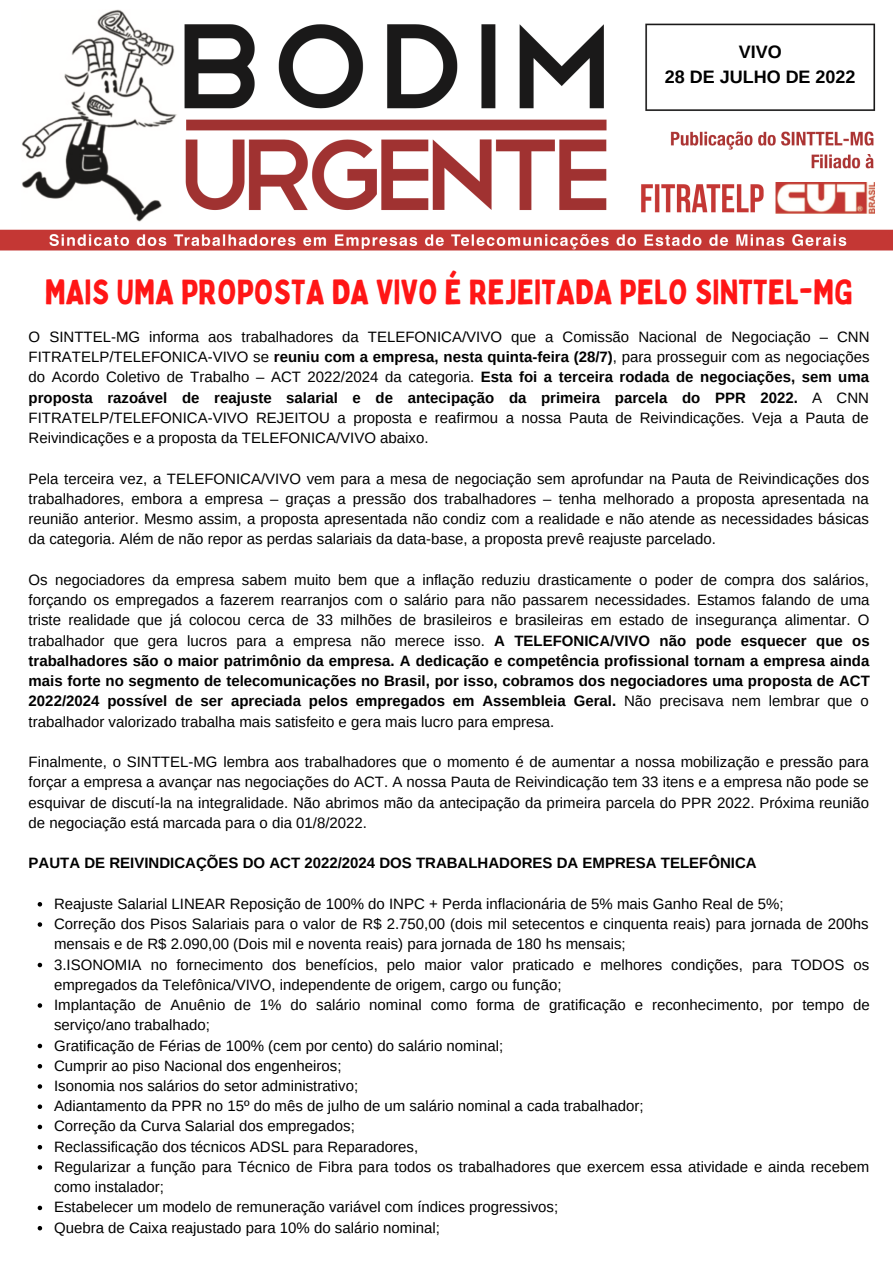
<style>
.page{position:relative;width:893px;height:1264px;background:#fff}
.page>*{position:absolute;margin:0;border:0;box-sizing:border-box;transform-origin:0 0}
.t1{font:34.5px "Bobby Jones";color:#ff1616}
.t2{font:700 18px/24.8px "Arimo";color:#000;text-align:center}
.t3{font:15px/20.2px "Arimo";color:#000;text-align:justify}
.t4{font:700 15px "Arimo";color:#000}
.s1{font-weight:700}
</style>
<div class="page">
<img style="left:0;top:9px;width:892px;height:242px">
<svg style="left:38px;top:902px;width:4px;height:4px"></svg>
<svg style="left:38px;top:922px;width:4px;height:4px"></svg>
<svg style="left:38px;top:962px;width:4px;height:5px"></svg>
<svg style="left:38px;top:1003px;width:4px;height:4px"></svg>
<svg style="left:38px;top:1043px;width:4px;height:5px"></svg>
<svg style="left:38px;top:1064px;width:4px;height:4px"></svg>
<svg style="left:38px;top:1084px;width:4px;height:4px"></svg>
<svg style="left:38px;top:1104px;width:4px;height:4px"></svg>
<svg style="left:38px;top:1124px;width:4px;height:5px"></svg>
<svg style="left:38px;top:1145px;width:4px;height:4px"></svg>
<svg style="left:38px;top:1165px;width:4px;height:4px"></svg>
<svg style="left:38px;top:1205px;width:4px;height:5px"></svg>
<svg style="left:38px;top:1226px;width:4px;height:4px"></svg>
<p class="t2" style="left:664px;top:39px;width:192px">VIVO<br>28 DE JULHO DE 2022</p>
<h1 class="t1" style="left:45px;top:270px;width:809px">MAIS UMA PROPOSTA DA VIVO É REJEITADA PELO SINTTEL-MG</h1>
<p class="t3" style="left:29px;top:326px;width:842px">O SINTTEL-MG informa aos trabalhadores da TELEFONICA/VIVO que a Comissão Nacional de Negociação – CNN FITRATELP/TELEFONICA-VIVO se <span class="s1">reuniu com a empresa, nesta quinta-feira (28/7)</span>, para prosseguir com as negociações do Acordo Coletivo de Trabalho – ACT 2022/2024 da categoria. <span class="s1">Esta foi a terceira rodada de negociações, sem uma proposta razoável de reajuste salarial e de antecipação da primeira parcela do PPR 2022.</span> A CNN FITRATELP/TELEFONICA-VIVO REJEITOU a proposta e reafirmou a nossa Pauta de Reivindicações. Veja a Pauta de Reivindicações e a proposta da TELEFONICA/VIVO abaixo.</p>
<p class="t3" style="left:29px;top:468px;width:841px">Pela terceira vez, a TELEFONICA/VIVO vem para a mesa de negociação sem aprofundar na Pauta de Reivindicações dos trabalhadores, embora a empresa – graças a pressão dos trabalhadores – tenha melhorado a proposta apresentada na reunião anterior. Mesmo assim, a proposta apresentada não condiz com a realidade e não atende as necessidades básicas da categoria. Além de não repor as perdas salariais da data-base, a proposta prevê reajuste parcelado.</p>
<p class="t3" style="left:29px;top:569px;width:842px">Os negociadores da empresa sabem muito bem que a inflação reduziu drasticamente o poder de compra dos salários, forçando os empregados a fazerem rearranjos com o salário para não passarem necessidades. Estamos falando de uma triste realidade que já colocou cerca de 33 milhões de brasileiros e brasileiras em estado de insegurança alimentar. O trabalhador que gera lucros para a empresa não merece isso. <span class="s1">A TELEFONICA/VIVO não pode esquecer que os trabalhadores são o maior patrimônio da empresa. A dedicação e competência profissional tornam a empresa ainda mais forte no segmento de telecomunicações no Brasil, por isso, cobramos dos negociadores uma proposta de ACT 2022/2024 possível de ser apreciada pelos empregados em Assembleia Geral.</span> Não precisava nem lembrar que o trabalhador valorizado trabalha mais satisfeito e gera mais lucro para empresa.</p>
<p class="t3" style="left:29px;top:751px;width:842px">Finalmente, o SINTTEL-MG lembra aos trabalhadores que o momento é de aumentar a nossa mobilização e pressão para forçar a empresa a avançar nas negociações do ACT. A nossa Pauta de Reivindicação tem 33 itens e a empresa não pode se esquivar de discutí-la na integralidade. Não abrimos mão da antecipação da primeira parcela do PPR 2022. Próxima reunião de negociação está marcada para o dia 01/8/2022.</p>
<p class="t4" style="left:29px;top:854px;width:729px">PAUTA DE REIVINDICAÇÕES DO ACT 2022/2024 DOS TRABALHADORES DA EMPRESA TELEFÔNICA</p>
<p class="t3" style="left:54px;top:893px;width:817px;text-align:left">Reajuste Salarial LINEAR Reposição de 100% do INPC + Perda inflacionária de 5% mais Ganho Real de 5%;<br>Correção dos Pisos Salariais para o valor de R$ 2.750,00 (dois mil setecentos e cinquenta reais) para jornada de 200hs mensais e de R$ 2.090,00 (Dois mil e noventa reais) para jornada de 180 hs mensais;<br>3.ISONOMIA no fornecimento dos benefícios, pelo maior valor praticado e melhores condições, para TODOS os empregados da Telefônica/VIVO, independente de origem, cargo ou função;<br>Implantação de Anuênio de 1% do salário nominal como forma de gratificação e reconhecimento, por tempo de serviço/ano trabalhado;<br>Gratificação de Férias de 100% (cem por cento) do salário nominal;<br>Cumprir ao piso Nacional dos engenheiros;<br>Isonomia nos salários do setor administrativo;<br>Adiantamento da PPR no 15º do mês de julho de um salário nominal a cada trabalhador;<br>Correção da Curva Salarial dos empregados;<br>Reclassificação dos técnicos ADSL para Reparadores,<br>Regularizar a função para Técnico de Fibra para todos os trabalhadores que exercem essa atividade e ainda recebem como instalador;<br>Estabelecer um modelo de remuneração variável com índices progressivos;<br>Quebra de Caixa reajustado para 10% do salário nominal;</p>
</div>
